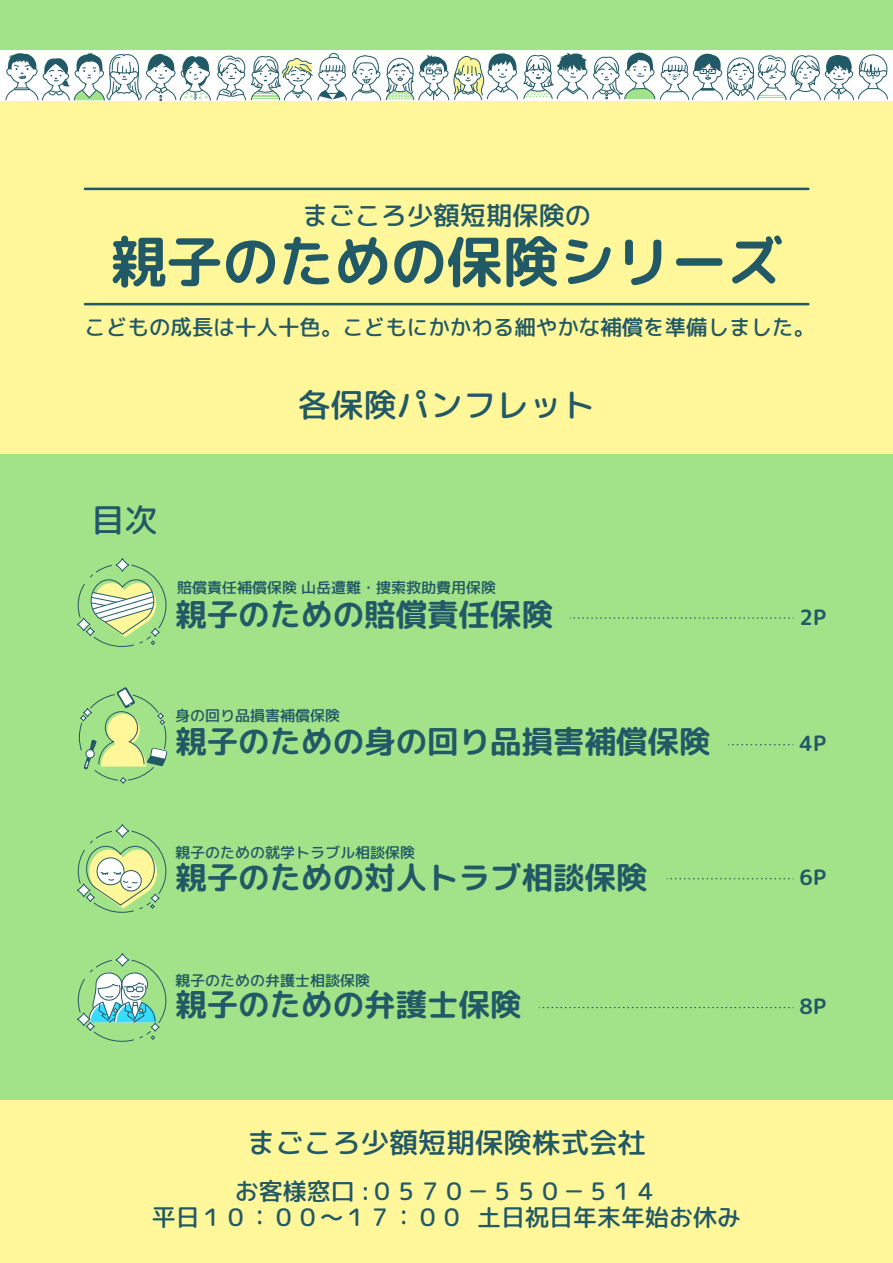
<style>
.page{position:relative;width:893px;height:1263px;background:#fff799}
.page>*{position:absolute;margin:0;border:0;box-sizing:border-box;transform-origin:0 0}
.t1{font:56.1px "rounded mplus 1 c bold";color:#225966}
.t2{font:33px "rounded mplus 1 c medium";color:#225966}
.t3{font:31.5px "rounded mplus 1 c bold";color:#225966}
.t4{font:28.5px "rounded mplus 1 c medium";color:#225966}
.t5{font:26.25px "rounded mplus 1 c medium";color:#225966}
.t6{font:24px/26.4px "rounded mplus 1 c medium";color:#225966;text-align:center}
.t7{font:21.45px "rounded mplus 1 c medium";color:#225966}
.t8{font:21px "rounded mplus 1 c bold";color:#225966}
.t9{font:15px "rounded mplus 1 c medium";color:#225966}
</style>
<div class="page">
<div style="left:0;top:0;width:893px;height:50px;background:#a2e288"></div>
<div style="left:0;top:454px;width:892px;height:645px;background:#a2e288"></div>
<hr style="left:85px;top:188px;width:723px;height:2px;background:#225966">
<hr style="left:85px;top:303px;width:723px;height:2px;background:#225966">
<svg style="left:5px;top:50px;width:883px;height:52px;background:#d4dfdc"></svg>
<svg style="left:116px;top:559px;width:13px;height:12px"></svg>
<div style="left:116px;top:558px;width:13px;height:13px;border:1px solid #225966;border-radius:50%"></div>
<div style="left:77px;top:618px;width:13px;height:13px;border:1px solid #225966;border-radius:50%"></div>
<svg style="left:78px;top:565px;width:88px;height:82px"></svg>
<svg style="left:570px;top:617px;width:224px;height:2px"></svg>
<svg style="left:728px;top:744px;width:66px;height:1px"></svg>
<svg style="left:79px;top:687px;width:88px;height:96px"></svg>
<svg style="left:667px;top:878px;width:127px;height:1px"></svg>
<svg style="left:116px;top:824px;width:13px;height:13px"></svg>
<div style="left:116px;top:824px;width:13px;height:13px;border:1px solid #225966;border-radius:50%"></div>
<div style="left:77px;top:884px;width:13px;height:13px;border:1px solid #225966;border-radius:50%"></div>
<svg style="left:78px;top:831px;width:88px;height:82px"></svg>
<svg style="left:539px;top:1007px;width:255px;height:1px"></svg>
<svg style="left:116px;top:953px;width:13px;height:13px"></svg>
<div style="left:116px;top:953px;width:13px;height:13px;border:1px solid #225966;border-radius:50%"></div>
<div style="left:77px;top:1013px;width:13px;height:13px;border:1px solid #225966;border-radius:50%"></div>
<svg style="left:151px;top:1023px;width:8px;height:8px"></svg>
<div style="left:151px;top:1023px;width:8px;height:8px;border:1px solid #225966;border-radius:50%"></div>
<svg style="left:86px;top:1022px;width:8px;height:8px"></svg>
<div style="left:86px;top:1022px;width:9px;height:9px;border:1px solid #225966;border-radius:50%"></div>
<svg style="left:94px;top:1031px;width:61px;height:11px"></svg>
<svg style="left:78px;top:960px;width:88px;height:63px"></svg>
<h3 class="t5" style="left:302px;top:197px;width:291px">まごころ少額短期保険の</h3>
<h1 class="t1" style="left:110px;top:222px;width:675px">親子のための保険シリーズ</h1>
<h3 class="t7" style="left:85px;top:312px;width:732px">こどもの成長は十人十色。こどもにかかわる細やかな補償を準備しました。</h3>
<h2 class="t2" style="left:298px;top:382px;width:298px">各保険パンフレット</h2>
<h2 class="t2" style="left:92px;top:497px;width:67px">目次</h2>
<p class="t9" style="left:177px;top:577px;width:321px">賠償責任補償保険 山岳遭難・捜索救助費用保険</p>
<h3 class="t3" style="left:175px;top:592px;width:380px">親子のための賠償責任保険</h3>
<p class="t9" style="left:175px;top:705px;width:167px">身の回り品損害補償保険</p>
<h3 class="t3" style="left:175px;top:719px;width:537px">親子のための身の回り品損害補償保険</h3>
<p class="t9" style="left:175px;top:842px;width:242px">親子のための就学トラブル相談保険</p>
<h3 class="t3" style="left:175px;top:855px;width:474px">親子のための対人トラブ相談保険</h3>
<p class="t9" style="left:175px;top:970px;width:197px">親子のための弁護士相談保険</p>
<h3 class="t3" style="left:175px;top:982px;width:348px">親子のための弁護士保険</h3>
<h3 class="t4" style="left:247px;top:1123px;width:400px">まごころ少額短期保険株式会社</h3>
<h3 class="t6" style="left:152px;top:1177px;width:591px">お客様窓口 :０５７０－５５０－５１４<br>平日１０：００～１７：００ 土日祝日年末年始お休み</h3>
<h3 class="t8" style="left:799px;top:602px;width:28px">2P</h3>
<h3 class="t8" style="left:799px;top:729px;width:28px">4P</h3>
<h3 class="t8" style="left:799px;top:863px;width:28px">6P</h3>
<h3 class="t8" style="left:799px;top:991px;width:28px">8P</h3>
</div>
